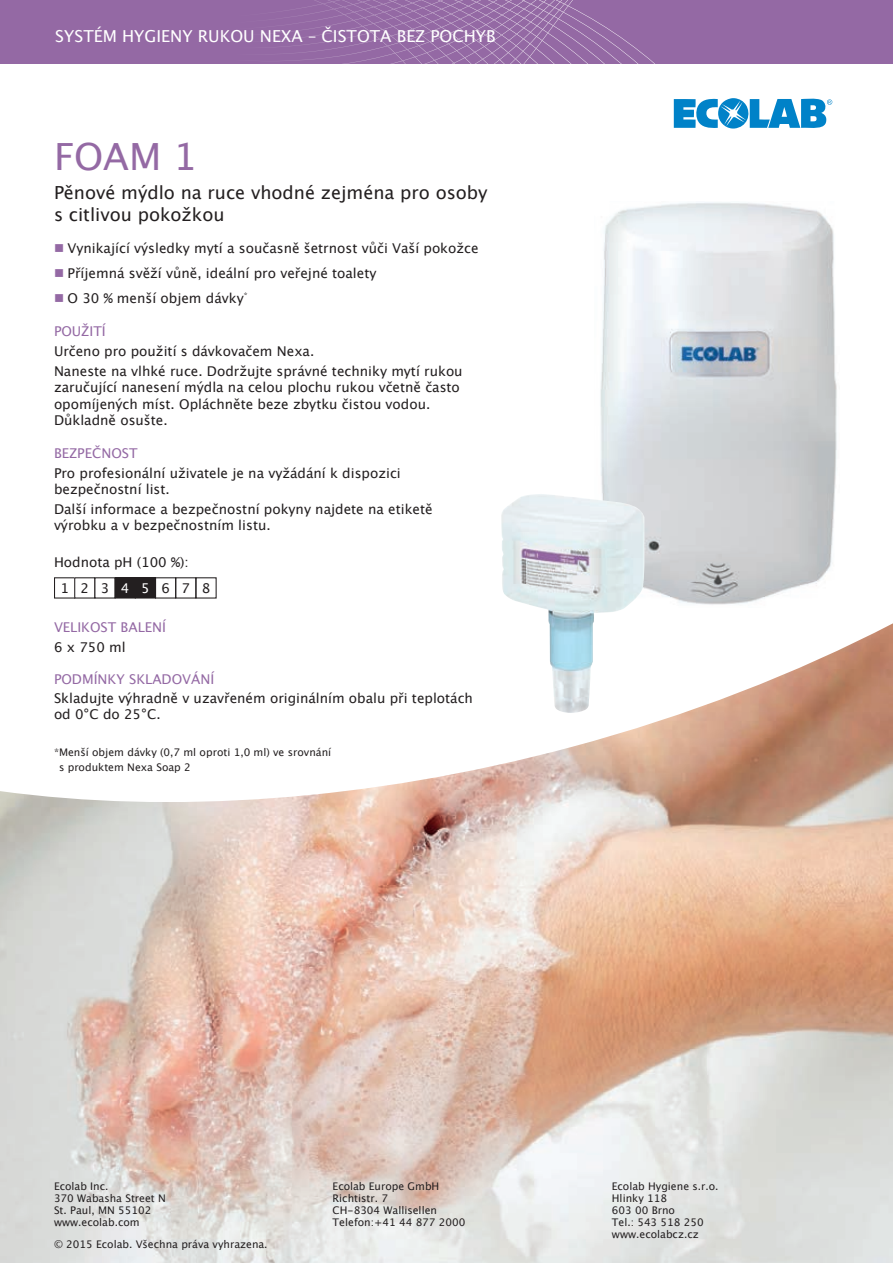
<style>
.page{position:relative;width:893px;height:1263px;background:#fff}
.page>*{position:absolute;margin:0;border:0;box-sizing:border-box;transform-origin:0 0}
.Headline_Produkt{font:37.5px "Lucida Grande";color:#9469a4}
.t1{font:18px/22.5px "Lucida Grande";color:#231f20}
.t2{font:16.5px "Lucida Grande";color:#fff}
.fließtext_unten{font:13.5px/16.5px "Lucida Grande";color:#231f20}
.fließtext_oben{font:13.5px "Lucida Grande";color:#231f20}
.Headline_unten{font:13.5px "Lucida Grande";color:#9469a4}
.fließtext_unten-2{font:13.5px "Lucida Grande";color:#9469a4}
.fließtext_unten-3{font:13.5px "Lucida Grande";letter-spacing:.865em;color:#231f20}
.Adresse{font:10.5px "Lucida Grande";color:#231f20}
.fließtext_unten-4{font:10.5px/15px "Lucida Grande";color:#231f20}
.fusszeile{font:10.5px "Lucida Grande";color:#231f20}
.s1{color:#9469a4}
.s2{color:#fff}
</style>
<div class="page">
<img style="left:0;top:623px;width:893px;height:640px">
<img style="left:600px;top:202px;width:237px;height:403px">
<img style="left:501px;top:494px;width:143px;height:219px">
<svg style="left:674px;top:98px;width:158px;height:31px"></svg>
<div style="left:0;top:0;width:893px;height:64px;background:#9469a4"></div>
<img style="left:286px;top:55px;width:83px;height:9px">
<img style="left:369px;top:0;width:131px;height:64px">
<img style="left:286px;top:0;width:199px;height:55px">
<img style="left:286px;top:0;width:162px;height:42px">
<img style="left:286px;top:0;width:118px;height:30px">
<img style="left:500px;top:0;width:155px;height:64px">
<div style="left:54px;top:577px;width:21px;height:21px;border:1px solid #231f20"></div>
<div style="left:74px;top:577px;width:21px;height:21px;border:1px solid #231f20"></div>
<div style="left:94px;top:577px;width:22px;height:21px;border:1px solid #231f20"></div>
<div style="left:115px;top:578px;width:20px;height:20px;background:#231f20"></div>
<div style="left:115px;top:577px;width:21px;height:21px;border:1px solid #231f20"></div>
<div style="left:135px;top:578px;width:21px;height:20px;background:#231f20"></div>
<div style="left:135px;top:577px;width:21px;height:21px;border:1px solid #231f20"></div>
<div style="left:155px;top:577px;width:21px;height:21px;border:1px solid #231f20"></div>
<div style="left:175px;top:577px;width:21px;height:21px;border:1px solid #231f20"></div>
<div style="left:195px;top:577px;width:22px;height:21px;border:1px solid #231f20"></div>
<p class="t2" style="left:55px;top:26px;width:442px">SYSTÉM HYGIENY RUKOU NEXA – ČISTOTA BEZ POCHYB</p>
<p class="Headline_Produkt" style="left:54px;top:135px;width:144px">FOAM 1</p>
<p class="t1" style="left:54px;top:181px;width:435px">Pěnové mýdlo na ruce vhodné zejména pro osoby s citlivou pokožkou</p>
<p class="fließtext_oben" style="left:54px;top:240px;width:426px"><span class="s1">■</span> Vynikající výsledky mytí a současně šetrnost vůči Vaší pokožce</p>
<p class="fließtext_oben" style="left:54px;top:265px;width:324px"><span class="s1">■</span> Příjemná svěží vůně, ideální pro veřejné toalety</p>
<p class="fließtext_oben" style="left:54px;top:290px;width:195px"><span class="s1">■</span> O 30 % menší objem dávky<sup>*</sup></p>
<p class="Headline_unten" style="left:54px;top:324px;width:53px">POUŽITÍ</p>
<p class="fließtext_unten" style="left:54px;top:343px;width:262px">Určeno pro použití s dávkovačem Nexa.</p>
<p class="fließtext_unten" style="left:54px;top:363px;width:410px">Naneste na vlhké ruce. Dodržujte správné techniky mytí rukou zaručující nanesení mýdla na celou plochu rukou včetně často opomíjených míst. Opláchněte beze zbytku čistou vodou.<br>Důkladně osušte.</p>
<p class="fließtext_unten-2" style="left:54px;top:445px;width:85px">BEZPEČNOST</p>
<p class="fließtext_unten" style="left:54px;top:465px;width:348px">Pro profesionální uživatele je na vyžádání k dispozici bezpečnostní list.</p>
<p class="fließtext_unten" style="left:54px;top:501px;width:380px">Další informace a bezpečnostní pokyny najdete na etiketě výrobku a v bezpečnostním listu.</p>
<p class="fließtext_unten" style="left:54px;top:554px;width:136px">Hodnota pH (100 %):</p>
<p class="fließtext_unten-3" style="left:60px;top:580px;width:151px">123<span class="s2">45</span>678</p>
<p class="fließtext_unten-2" style="left:54px;top:619px;width:114px">VELIKOST BALENÍ</p>
<p class="fließtext_unten" style="left:54px;top:639px;width:73px">6 x 750 ml</p>
<p class="Headline_unten" style="left:54px;top:672px;width:162px">PODMÍNKY SKLADOVÁNÍ</p>
<p class="fließtext_unten" style="left:54px;top:690px;width:420px">Skladujte výhradně v uzavřeném originálním obalu při teplotách od 0°C do 25°C.</p>
<p class="fließtext_unten-4" style="left:59px;top:745px;width:274px;text-indent:-5px">*Menší objem dávky (0,7 ml oproti 1,0 ml) ve srovnání s produktem Nexa Soap 2</p>
<p class="Adresse" style="left:54px;top:1181px;width:56px">Ecolab Inc.</p>
<p class="Adresse" style="left:54px;top:1193px;width:113px">370 Wabasha Street N</p>
<p class="Adresse" style="left:54px;top:1205px;width:99px">St. Paul, MN 55102</p>
<p class="Adresse" style="left:54px;top:1217px;width:87px">www.ecolab.com</p>
<p class="fusszeile" style="left:54px;top:1238px;width:215px">© 2015 Ecolab. Všechna práva vyhrazena.</p>
<p class="Adresse" style="left:333px;top:1181px;width:108px">Ecolab Europe GmbH</p>
<p class="Adresse" style="left:333px;top:1193px;width:57px">Richtistr. 7</p>
<p class="Adresse" style="left:333px;top:1205px;width:106px">CH-8304 Wallisellen</p>
<p class="Adresse" style="left:333px;top:1217px;width:134px">Telefon:+41 44 877 2000</p>
<p class="Adresse" style="left:612px;top:1181px;width:108px">Ecolab Hygiene s.r.o.</p>
<p class="Adresse" style="left:612px;top:1193px;width:57px">Hlinky 118</p>
<p class="Adresse" style="left:612px;top:1205px;width:65px">603 00 Brno</p>
<p class="Adresse" style="left:612px;top:1217px;width:93px">Tel.: 543 518 250</p>
<p class="Adresse" style="left:612px;top:1229px;width:88px">www.ecolabcz.cz</p>
</div>
